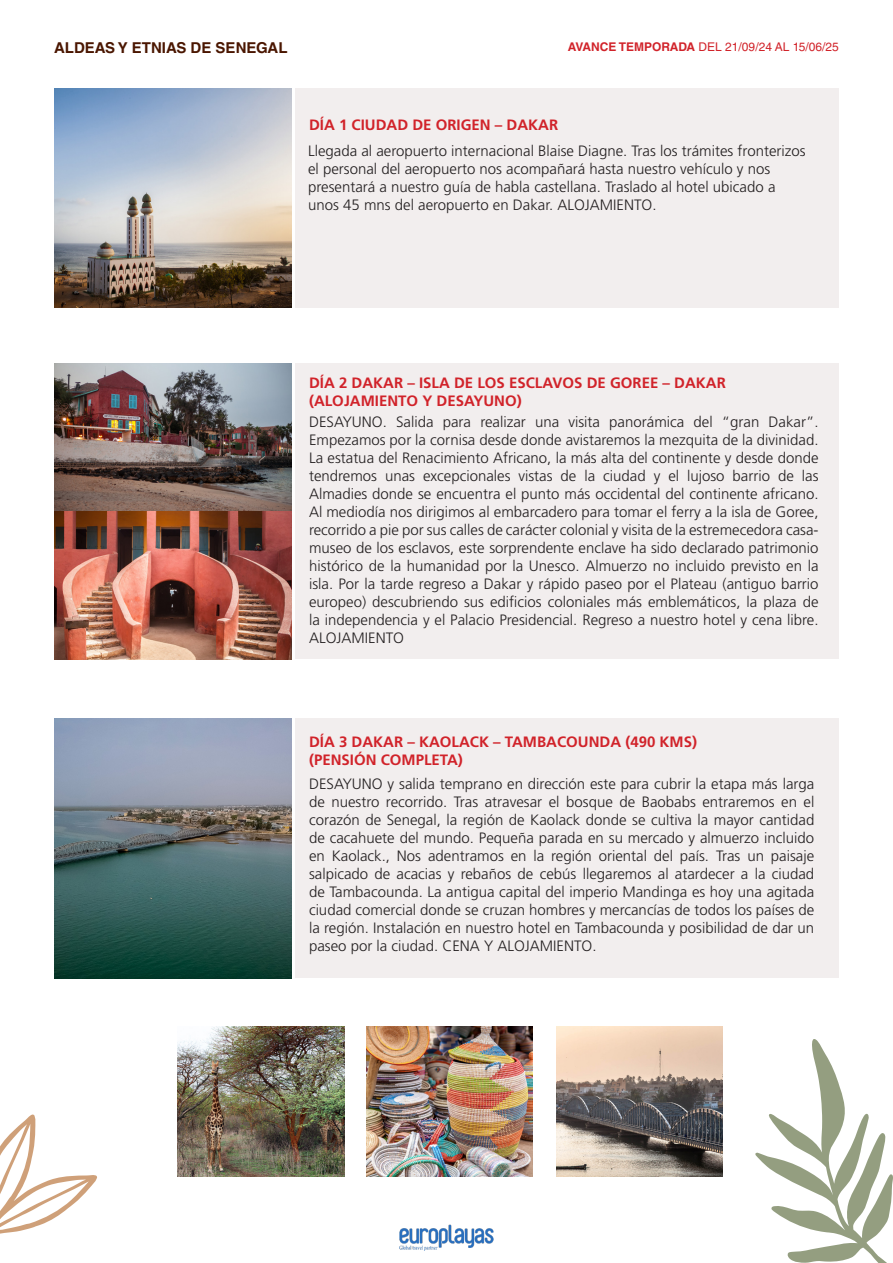
<style>
.page{position:relative;width:893px;height:1263px;background:#fff}
.page>*{position:absolute;margin:0;border:0;box-sizing:border-box;transform-origin:0 0}
.t1{font:300 15px/18px "Frutiger LT Std";color:#231f20;text-align:justify}
.t2{font:700 15px "Frutiger LT Std";color:#d1232a}
.t3{font:700 15px "Helvetica LT Std";color:#4a1600}
.t4{font:12px "Helvetica LT Std";color:#d1232a}
.s1{font-weight:700}
</style>
<div class="page">
<img style="left:54px;top:89px;width:238px;height:219px">
<div style="left:296px;top:89px;width:543px;height:219px;background:#f2eeee"></div>
<div style="left:296px;top:363px;width:543px;height:296px;background:#f2eeee"></div>
<div style="left:296px;top:719px;width:543px;height:259px;background:#f2eeee"></div>
<img style="left:54px;top:719px;width:238px;height:259px">
<img style="left:54px;top:363px;width:238px;height:148px">
<img style="left:54px;top:511px;width:238px;height:148px">
<img style="left:399px;top:1225px;width:95px;height:25px">
<img style="left:177px;top:1026px;width:167px;height:150px">
<img style="left:366px;top:1026px;width:167px;height:150px">
<img style="left:556px;top:1026px;width:167px;height:150px">
<svg style="left:755px;top:1039px;width:138px;height:224px"></svg>
<svg style="left:0;top:1114px;width:97px;height:120px"></svg>
<p class="t3" style="left:54px;top:39px;width:235px">ALDEAS Y ETNIAS DE SENEGAL</p>
<p class="t4" style="left:568px;top:40px;width:273px"><span class="s1">AVANCE TEMPORADA</span> DEL 21/09/24 AL 15/06/25</p>
<p class="t2" style="left:309px;top:116px;width:251px">DÍA 1 CIUDAD DE ORIGEN – DAKAR</p>
<p class="t1" style="left:308px;top:142px;width:499px;text-align:left">Llegada al aeropuerto internacional Blaise Diagne. Tras los trámites fronterizos el personal del aeropuerto nos acompañará hasta nuestro vehículo y nos presentará a nuestro guía de habla castellana. Traslado al hotel ubicado a unos 45 mns del aeropuerto en Dakar. ALOJAMIENTO.</p>
<p class="t2" style="left:309px;top:374px;width:418px">DÍA 2 DAKAR – ISLA DE LOS ESCLAVOS DE GOREE – DAKAR</p>
<p class="t2" style="left:309px;top:392px;width:214px">(ALOJAMIENTO Y DESAYUNO)</p>
<p class="t1" style="left:309px;top:413px;width:511px">DESAYUNO. Salida para realizar una visita panorámica del “gran Dakar”.<br>Empezamos por la cornisa desde donde avistaremos la mezquita de la divinidad.<br>La estatua del Renacimiento Africano, la más alta del continente y desde donde tendremos unas excepcionales vistas de la ciudad y el lujoso barrio de las Almadies donde se encuentra el punto más occidental del continente africano.<br>Al mediodía nos dirigimos al embarcadero para tomar el ferry a la isla de Goree, recorrido a pie por sus calles de carácter colonial y visita de la estremecedora casa&shy;museo de los esclavos, este sorprendente enclave ha sido declarado patrimonio histórico de la humanidad por la Unesco. Almuerzo no incluido previsto en la isla. Por la tarde regreso a Dakar y rápido paseo por el Plateau (antiguo barrio europeo) descubriendo sus edificios coloniales más emblemáticos, la plaza de la independencia y el Palacio Presidencial. Regreso a nuestro hotel y cena libre.<br>ALOJAMIENTO</p>
<p class="t2" style="left:309px;top:733px;width:389px">DÍA 3 DAKAR – KAOLACK – TAMBACOUNDA (490 KMS)</p>
<p class="t2" style="left:309px;top:751px;width:155px">(PENSIÓN COMPLETA)</p>
<p class="t1" style="left:309px;top:775px;width:507px">DESAYUNO y salida temprano en dirección este para cubrir la etapa más larga de nuestro recorrido. Tras atravesar el bosque de Baobabs entraremos en el corazón de Senegal, la región de Kaolack donde se cultiva la mayor cantidad de cacahuete del mundo. Pequeña parada en su mercado y almuerzo incluido en Kaolack., Nos adentramos en la región oriental del país. Tras un paisaje salpicado de acacias y rebaños de cebús llegaremos al atardecer a la ciudad de Tambacounda. La antigua capital del imperio Mandinga es hoy una agitada ciudad comercial donde se cruzan hombres y mercancías de todos los países de la región. Instalación en nuestro hotel en Tambacounda y posibilidad de dar un paseo por la ciudad. CENA Y ALOJAMIENTO.</p>
</div>
